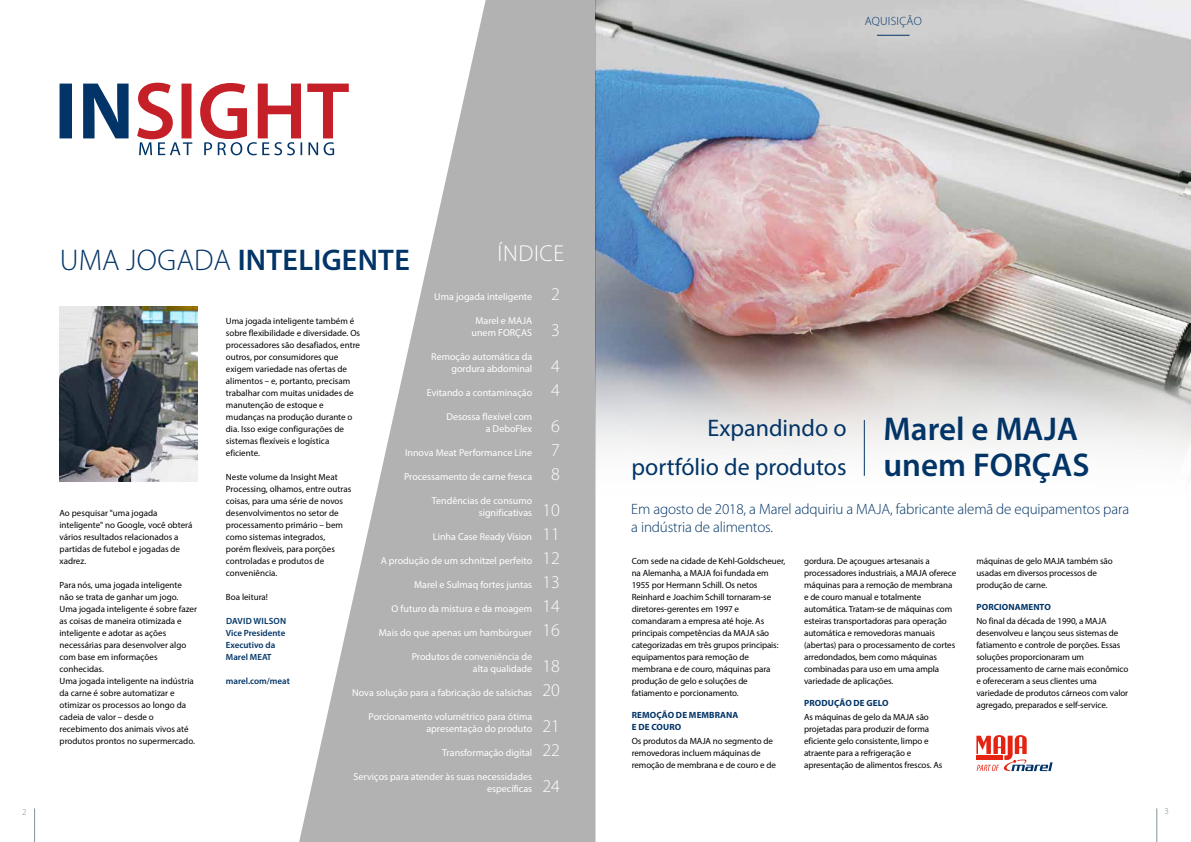
<style>
.page{position:relative;width:1191px;height:842px;background:#fff}
.page>*{position:absolute;margin:0;border:0;box-sizing:border-box;transform-origin:0 0}
.t1{font:600 33px/36px "Myriad Pro";color:#023467}
.t2{font:600 30px "Myriad Pro";letter-spacing:.01em;color:#023467}
.t3{font:24px/39px "Myriad Pro";color:#023467;text-align:right}
.t4{font:300 23.1px "Myriad Pro";letter-spacing:.03em;color:#fff}
.t5{font:300 18px/24px "Myriad Pro";color:#fff}
.t6{font:300 15px/18px "Myriad Pro";letter-spacing:-.01em;color:#023467}
.t7{font:300 12px "Myriad Pro";letter-spacing:.02em;color:#023467}
.t8{font:10px/12px "Myriad Pro";color:#fff;text-align:right}
.t9{font:9px/12px "Myriad Pro";letter-spacing:-.01em;color:#000}
.t10{font:600 9px/12px "Myriad Pro";color:#023467}
.t11{font:700 9px/12px "Myriad Pro";letter-spacing:.01em;color:#023467}
.t12{font:300 9px "Myriad Pro";color:#828981}
.s1{font-weight:300}
</style>
<div class="page">
<svg style="left:299px;top:0;width:296px;height:842px;fill:#b3b2b2"></svg>
<img style="left:595px;top:0;width:596px;height:504px">
<hr style="left:34px;top:808px;width:1px;height:34px;background:#83929b">
<hr style="left:1156px;top:808px;width:1px;height:34px;background:#83929b">
<svg style="left:60px;top:84px;width:69px;height:54px"></svg>
<svg style="left:137px;top:83px;width:212px;height:72px"></svg>
<img style="left:60px;top:307px;width:137px;height:174px">
<hr style="left:877px;top:35px;width:32px;height:1px;background:#023467">
<hr style="left:864px;top:420px;width:1px;height:56px;background:#023467">
<svg style="left:976px;top:735px;width:76px;height:36px"></svg>
<h3 class="t7" style="left:864px;top:14px;width:58px">AQUISIÇÃO</h3>
<p class="t12" style="left:22px;top:806px;width:6px">2</p>
<h2 class="t2" style="left:60px;top:241px;width:351px"><span class="s1">UMA JOGADA</span> INTELIGENTE</h2>
<h3 class="t4" style="left:497px;top:240px;width:68px">ÍNDICE</h3>
<p class="t9" style="left:60px;top:507px;width:134px">Ao pesquisar "uma jogada inteligente" no Google, você obterá vários resultados relacionados a partidas de futebol e jogadas de xadrez.</p>
<p class="t9" style="left:60px;top:579px;width:139px">Para nós, uma jogada inteligente não se trata de ganhar um jogo.<br>Uma jogada inteligente é sobre fazer as coisas de maneira otimizada e inteligente e adotar as ações necessárias para desenvolver algo com base em informações conhecidas.<br>Uma jogada inteligente na indústria da carne é sobre automatizar e otimizar os processos ao longo da cadeia de valor – desde o recebimento dos animais vivos até produtos prontos no supermercado.</p>
<p class="t8" style="left:434px;top:290px;width:99px">Uma jogada inteligente</p>
<p class="t8" style="left:471px;top:314px;width:62px;text-align:center">Marel e MAJA unem FORÇAS</p>
<p class="t8" style="left:431px;top:350px;width:102px">Remoção automática da gordura abdominal</p>
<p class="t8" style="left:427px;top:386px;width:107px">Evitando a contaminação</p>
<p class="t8" style="left:446px;top:410px;width:87px">Desossa flexível com a DeboFlex</p>
<p class="t8" style="left:405px;top:446px;width:129px">Innova Meat Performance Line</p>
<p class="t8" style="left:404px;top:470px;width:130px">Processamento de carne fresca</p>
<p class="t8" style="left:432px;top:494px;width:102px">Tendências de consumo significativas</p>
<p class="t8" style="left:433px;top:530px;width:101px">Linha Case Ready Vision</p>
<p class="t8" style="left:381px;top:554px;width:153px">A produção de um schnitzel perfeito</p>
<p class="t8" style="left:414px;top:578px;width:120px">Marel e Sulmaq fortes juntas</p>
<p class="t8" style="left:391px;top:602px;width:142px">O futuro da mistura e da moagem</p>
<p class="t8" style="left:379px;top:626px;width:155px">Mais do que apenas um hambúrguer</p>
<p class="t8" style="left:412px;top:650px;width:122px">Produtos de conveniência de alta qualidade</p>
<p class="t8" style="left:352px;top:686px;width:181px">Nova solução para a fabricação de salsichas</p>
<p class="t8" style="left:368px;top:710px;width:165px">Porcionamento volumétrico para ótima apresentação do produto</p>
<p class="t8" style="left:442px;top:746px;width:92px">Transformação digital</p>
<p class="t8" style="left:353px;top:770px;width:180px">Serviços para atender às suas necessidades específicas</p>
<p class="t9" style="left:226px;top:315px;width:136px">Uma jogada inteligente também é sobre flexibilidade e diversidade. Os processadores são desafiados, entre outros, por consumidores que exigem variedade nas ofertas de alimentos – e, portanto, precisam trabalhar com muitas unidades de manutenção de estoque e mudanças na produção durante o dia. Isso exige configurações de sistemas flexíveis e logística eficiente.</p>
<p class="t9" style="left:226px;top:471px;width:127px">Neste volume da Insight Meat<br>Processing, olhamos, entre outras coisas, para uma série de novos desenvolvimentos no setor de processamento primário – bem como sistemas integrados, porém flexíveis, para porções controladas e produtos de conveniência.</p>
<p class="t9" style="left:226px;top:591px;width:44px">Boa leitura!</p>
<p class="t10" style="left:226px;top:615px;width:62px">DAVID WILSON<br>Vice Presidente<br>Executivo da<br>Marel MEAT</p>
<p class="t10" style="left:226px;top:675px;width:65px">marel.com/meat</p>
<h3 class="t5" style="left:551px;top:276px;width:10px;line-height:36px;text-align:justify">2<br>3<br>4</h3>
<h3 class="t5" style="left:551px;top:372px;width:10px;line-height:36px">4<br>6</h3>
<h3 class="t5" style="left:551px;top:438px;width:10px">7<br>8</h3>
<h3 class="t5" style="left:542px;top:498px;width:19px;text-align:justify">10<br>11<br>12<br>13<br>14<br>16</h3>
<h3 class="t5" style="left:542px;top:654px;width:19px">18<br>20</h3>
<h3 class="t5" style="left:542px;top:714px;width:19px">21<br>22</h3>
<h3 class="t5" style="left:542px;top:774px;width:19px">24</h3>
<h3 class="t3" style="left:631px;top:408px;width:216px">Expandindo o portfólio de produtos</h3>
<h1 class="t1" style="left:883px;top:410px;width:208px">Marel e MAJA unem FORÇAS</h1>
<h3 class="t6" style="left:631px;top:499px;width:499px">Em agosto de 2018, a Marel adquiriu a MAJA, fabricante alemã de equipamentos para a indústria de alimentos.</h3>
<p class="t9" style="left:631px;top:555px;width:155px">Com sede na cidade de Kehl-Goldscheuer, na Alemanha, a MAJA foi fundada em 1955 por Hermann Schill. Os netos Reinhard e Joachim Schill tornaram-se diretores-gerentes em 1997 e comandaram a empresa até hoje. As principais competências da MAJA são categorizadas em três grupos principais: equipamentos para remoção de membrana e de couro, máquinas para produção de gelo e soluções de fatiamento e porcionamento.</p>
<p class="t11" style="left:632px;top:709px;width:108px">REMOÇÃO DE MEMBRANA<br>E DE COURO</p>
<p class="t9" style="left:631px;top:735px;width:146px">Os produtos da MAJA no segmento de removedoras incluem máquinas de remoção de membrana e de couro e de</p>
<p class="t9" style="left:804px;top:555px;width:154px">gordura. De açougues artesanais a processadores industriais, a MAJA oferece máquinas para a remoção de membrana e de couro manual e totalmente automática. Tratam-se de máquinas com esteiras transportadoras para operação automática e removedoras manuais (abertas) para o processamento de cortes arredondados, bem como máquinas combinadas para uso em uma ampla variedade de aplicações.</p>
<p class="t11" style="left:804px;top:697px;width:86px">PRODUÇÃO DE GELO</p>
<p class="t9" style="left:804px;top:711px;width:140px">As máquinas de gelo da MAJA são projetadas para produzir de forma eficiente gelo consistente, limpo e atraente para a refrigeração e apresentação de alimentos frescos. As</p>
<p class="t9" style="left:976px;top:555px;width:138px">máquinas de gelo MAJA também são usadas em diversos processos de produção de carne.</p>
<p class="t11" style="left:976px;top:601px;width:76px">PORCIONAMENTO</p>
<p class="t9" style="left:976px;top:615px;width:153px">No final da década de 1990, a MAJA desenvolveu e lançou seus sistemas de fatiamento e controle de porções. Essas soluções proporcionaram um processamento de carne mais econômico e ofereceram a seus clientes uma variedade de produtos cárneos com valor agregado, preparados e self-service.</p>
<p class="t12" style="left:1164px;top:806px;width:6px">3</p>
</div>
